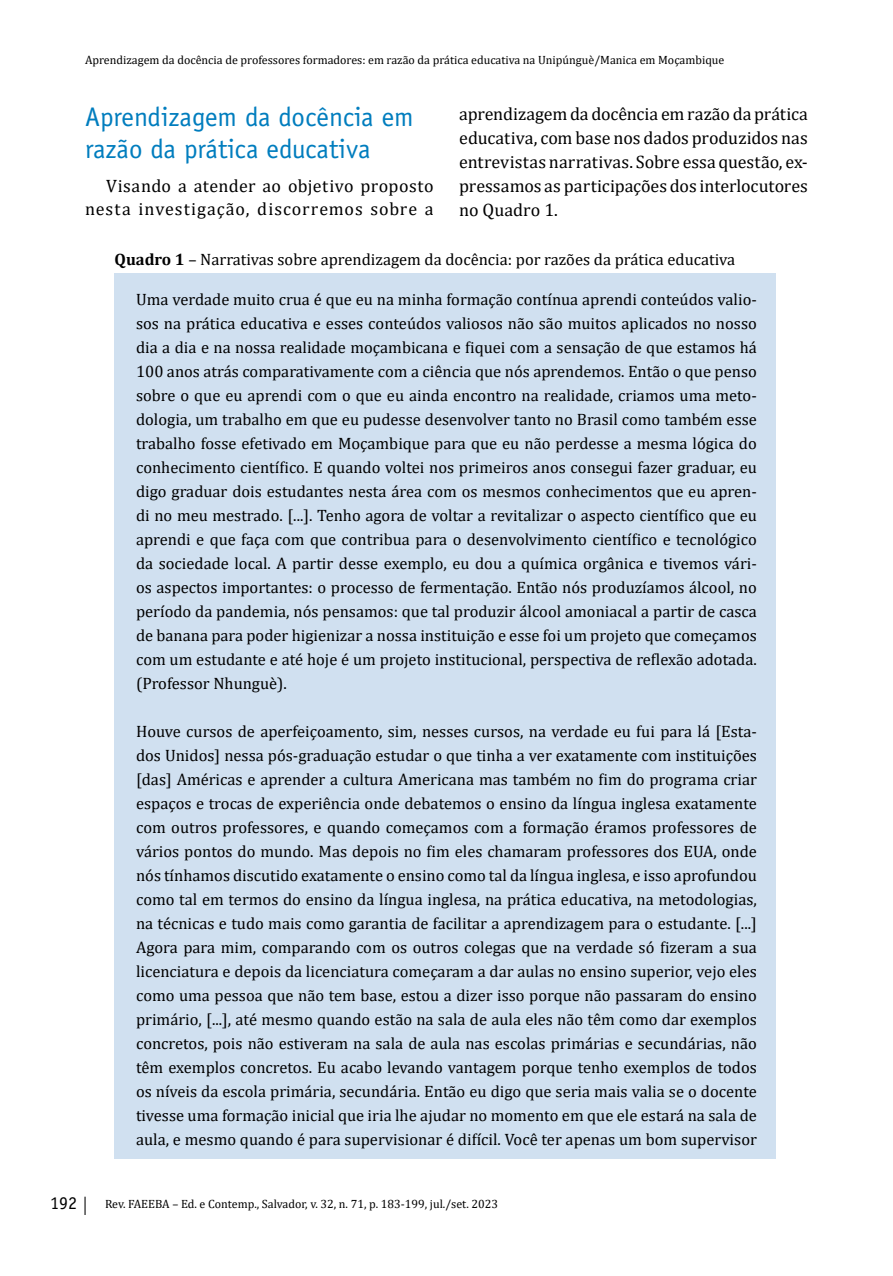
<style>
.page{position:relative;width:893px;height:1276px;background:#fff}
.page>*{position:absolute;margin:0;border:0;box-sizing:border-box;transform-origin:0 0}
.t1{font:27px/32.4px "Officina Sans Std";color:#007dbe}
.t2{font:18px/23.9px "Cambria";letter-spacing:.015em;color:#000;text-align:justify}
.t3{font:18px/23.1px "Cambria";letter-spacing:.04em;color:#000;text-align:right}
.t4{font:18px "Officina Sans";color:#000}
.t5{font:16.5px/24px "Cambria";color:#000;text-align:justify}
.t6{font:12px "Cambria";color:#000}
.s1{font-weight:700}
</style>
<div class="page">
<svg style="left:85px;top:1196px;width:1px;height:19px"></svg>
<div style="left:115px;top:273px;width:661px;height:886px;background:#d0e0f0"></div>
<p class="t6" style="left:85px;top:53px;width:641px">Aprendizagem da docência de professores formadores: em razão da prática educativa na Unipúnguè/Manica em Moçambique</p>
<h1 class="t1" style="left:85px;top:101px;width:330px">Aprendizagem da docência em razão da prática educativa</h1>
<p class="t3" style="left:85px;top:174px;width:350px">Visando a atender ao objetivo proposto nesta investigação, discorremos sobre a</p>
<p class="t2" style="left:459px;top:102px;width:350px">aprendizagem da docência em razão da prática educativa, com base nos dados produzidos nas entrevistas narrativas. Sobre essa questão, ex&shy;pressamos as participações dos interlocutores no Quadro 1.</p>
<p class="t5" style="left:115px;top:248px;width:622px"><span class="s1">Quadro 1</span> – Narrativas sobre aprendizagem da docência: por razões da prática educativa</p>
<p class="t5" style="left:136px;top:287px;width:622px">Uma verdade muito crua é que eu na minha formação contínua aprendi conteúdos valio&shy;sos na prática educativa e esses conteúdos valiosos não são muitos aplicados no nosso dia a dia e na nossa realidade moçambicana e fiquei com a sensação de que estamos há 100 anos atrás comparativamente com a ciência que nós aprendemos. Então o que penso sobre o que eu aprendi com o que eu ainda encontro na realidade, criamos uma meto&shy;dologia, um trabalho em que eu pudesse desenvolver tanto no Brasil como também esse trabalho fosse efetivado em Moçambique para que eu não perdesse a mesma lógica do conhecimento científico. E quando voltei nos primeiros anos consegui fazer graduar, eu digo graduar dois estudantes nesta área com os mesmos conhecimentos que eu apren&shy;di no meu mestrado. [...]. Tenho agora de voltar a revitalizar o aspecto científico que eu aprendi e que faça com que contribua para o desenvolvimento científico e tecnológico da sociedade local. A partir desse exemplo, eu dou a química orgânica e tivemos vári&shy;os aspectos importantes: o processo de fermentação. Então nós produzíamos álcool, no período da pandemia, nós pensamos: que tal produzir álcool amoniacal a partir de casca de banana para poder higienizar a nossa instituição e esse foi um projeto que começamos com um estudante e até hoje é um projeto institucional, perspectiva de reflexão adotada. (Professor Nhunguѐ).</p>
<p class="t5" style="left:136px;top:719px;width:622px">Houve cursos de aperfeiçoamento, sim, nesses cursos, na verdade eu fui para lá [Esta&shy;dos Unidos] nessa pós-graduação estudar o que tinha a ver exatamente com instituições [das] Américas e aprender a cultura Americana mas também no fim do programa criar espaços e trocas de experiência onde debatemos o ensino da língua inglesa exatamente com outros professores, e quando começamos com a formação éramos professores de vários pontos do mundo. Mas depois no fim eles chamaram professores dos EUA, onde nós tínhamos discutido exatamente o ensino como tal da língua inglesa, e isso aprofundou como tal em termos do ensino da língua inglesa, na prática educativa, na metodologias, na técnicas e tudo mais como garantia de facilitar a aprendizagem para o estudante. [...] Agora para mim, comparando com os outros colegas que na verdade só fizeram a sua licenciatura e depois da licenciatura começaram a dar aulas no ensino superior, vejo eles como uma pessoa que não tem base, estou a dizer isso porque não passaram do ensino primário, [...], até mesmo quando estão na sala de aula eles não têm como dar exemplos concretos, pois não estiveram na sala de aula nas escolas primárias e secundárias, não têm exemplos concretos. Eu acabo levando vantagem porque tenho exemplos de todos os níveis da escola primária, secundária. Então eu digo que seria mais valia se o docente tivesse uma formação inicial que iria lhe ajudar no momento em que ele estará na sala de aula, e mesmo quando é para supervisionar é difícil. Você ter apenas um bom supervisor</p>
<p class="t4" style="left:50px;top:1192px;width:28px">192</p>
<p class="t6" style="left:105px;top:1197px;width:395px">Rev. FAEEBA – Ed. e Contemp., Salvador, v. 32, n. 71, p. 183-199, jul./set. 2023</p>
</div>
